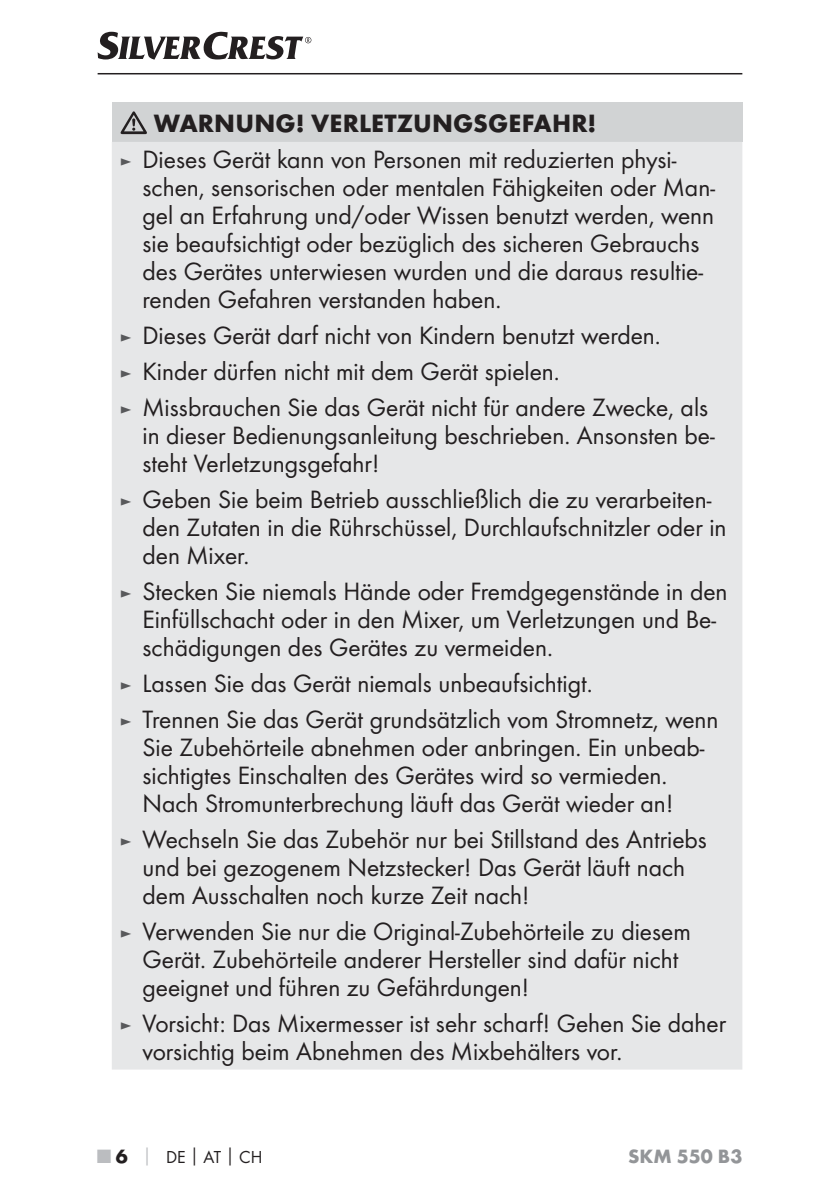
<style>
.page{position:relative;width:840px;height:1191px;background:#fff}
.page>*{position:absolute;margin:0;border:0;box-sizing:border-box;transform-origin:0 0}
.t1{font:26px/28px "Futura Boo";color:#231f20}
.t2{font:700 26px "Futura";letter-spacing:.005em;color:#231f20}
.t3{font:700 20px "Futura";color:#939598}
.t4{font:18px "Futura Boo";color:#231f20}
.s1{font-size:18px;color:#58595b}
.s2{font-family:"Futura";font-weight:700;font-size:20px;color:#bbbdc0}
.s3{font-family:"Futura";font-weight:700;font-size:20px}
.s4{font-family:"Futura";font-weight:700;color:#bbbdc0}
.s5{font-family:"Futura";font-weight:700}
</style>
<div class="page">
<hr style="left:98px;top:73px;width:644px;height:1px;background:#231f20">
<svg style="left:98px;top:32px;width:213px;height:28px"></svg>
<div style="left:112px;top:102px;width:630px;height:40px;background:#d1d3d4"></div>
<div style="left:112px;top:142px;width:630px;height:927px;background:#e6e7e8"></div>
<svg style="left:120px;top:111px;width:27px;height:23px"></svg>
<p class="t2" style="left:154px;top:113px;width:444px">WARNUNG! VERLETZUNGSGEFAHR!</p>
<p class="t1" style="left:142px;top:147px;width:573px;text-indent:-23px"><span class="s1">►</span> Dieses Gerät kann von Personen mit reduzierten physi&shy;schen, senso rischen oder mentalen Fähigkeiten oder Man&shy;gel an Erfahrung und/oder Wissen benutzt werden, wenn sie beaufsichtigt oder bezüglich des sicheren Gebrauchs des Gerätes unterwiesen wurden und die daraus resultie&shy;renden Gefahren verstanden haben.</p>
<p class="t1" style="left:120px;top:319px;width:589px;line-height:36px"><span class="s1">►</span> Dieses Gerät darf nicht von Kindern benutzt werden.<br><span class="s1">►</span> Kinder dürfen nicht mit dem Gerät spielen.<br><span class="s1">►</span> Missbrauchen Sie das Gerät nicht für andere Zwecke, als</p>
<p class="t1" style="left:142px;top:423px;width:573px">in dieser Bedienungsanleitung beschrieben. Ansonsten be&shy;steht Verletzungs gefahr!</p>
<p class="t1" style="left:142px;top:487px;width:585px;text-indent:-23px"><span class="s1">►</span> Geben Sie beim Betrieb ausschließlich die zu verarbeiten&shy;den Zutaten in die Rührschüssel, Durchlaufschnitzler oder in den Mixer.</p>
<p class="t1" style="left:142px;top:579px;width:586px;text-indent:-23px"><span class="s1">►</span> Stecken Sie niemals Hände oder Fremdgegenstände in den<br>Einfüllschacht oder in den Mixer, um Verletzungen und Be&shy;schädigungen des Gerätes zu vermeiden.</p>
<p class="t1" style="left:120px;top:667px;width:600px;line-height:36px"><span class="s1">►</span> Lassen Sie das Gerät niemals unbeaufsichtigt.<br><span class="s1">►</span> Trennen Sie das Gerät grundsätzlich vom Stromnetz, wenn</p>
<p class="t1" style="left:142px;top:734px;width:563px">Sie Zubehörteile abnehmen oder anbringen. Ein unbeab&shy;sichtigtes Einschalten des Gerätes wird so vermieden.<br>Nach Stromunterbrechung läuft das Gerät wieder an!</p>
<p class="t1" style="left:142px;top:826px;width:565px;text-indent:-23px"><span class="s1">►</span> Wechseln Sie das Zubehör nur bei Stillstand des Antriebs und bei gezogenem Netzstecker! Das Gerät läuft nach dem Ausschalten noch kurze Zeit nach!</p>
<p class="t1" style="left:142px;top:918px;width:549px;text-indent:-23px"><span class="s1">►</span> Verwenden Sie nur die Original-Zubehörteile zu diesem<br>Gerät. Zubehörteile anderer Hersteller sind dafür nicht geeignet und führen zu Gefährdungen!</p>
<p class="t1" style="left:142px;top:1010px;width:585px;text-indent:-23px"><span class="s1">►</span> Vorsicht: Das Mixermesser ist sehr scharf! Gehen Sie daher vorsichtig beim Abnehmen des Mixbehälters vor.</p>
<p class="t4" style="left:98px;top:1148px;width:166px"><span class="s2">■</span> <span class="s3">6</span> <span class="s4">│</span> DE<span class="s5">│</span>AT<span class="s5">│</span>CH</p>
<p class="t3" style="left:627px;top:1148px;width:116px">SKM 550 B3</p>
</div>
